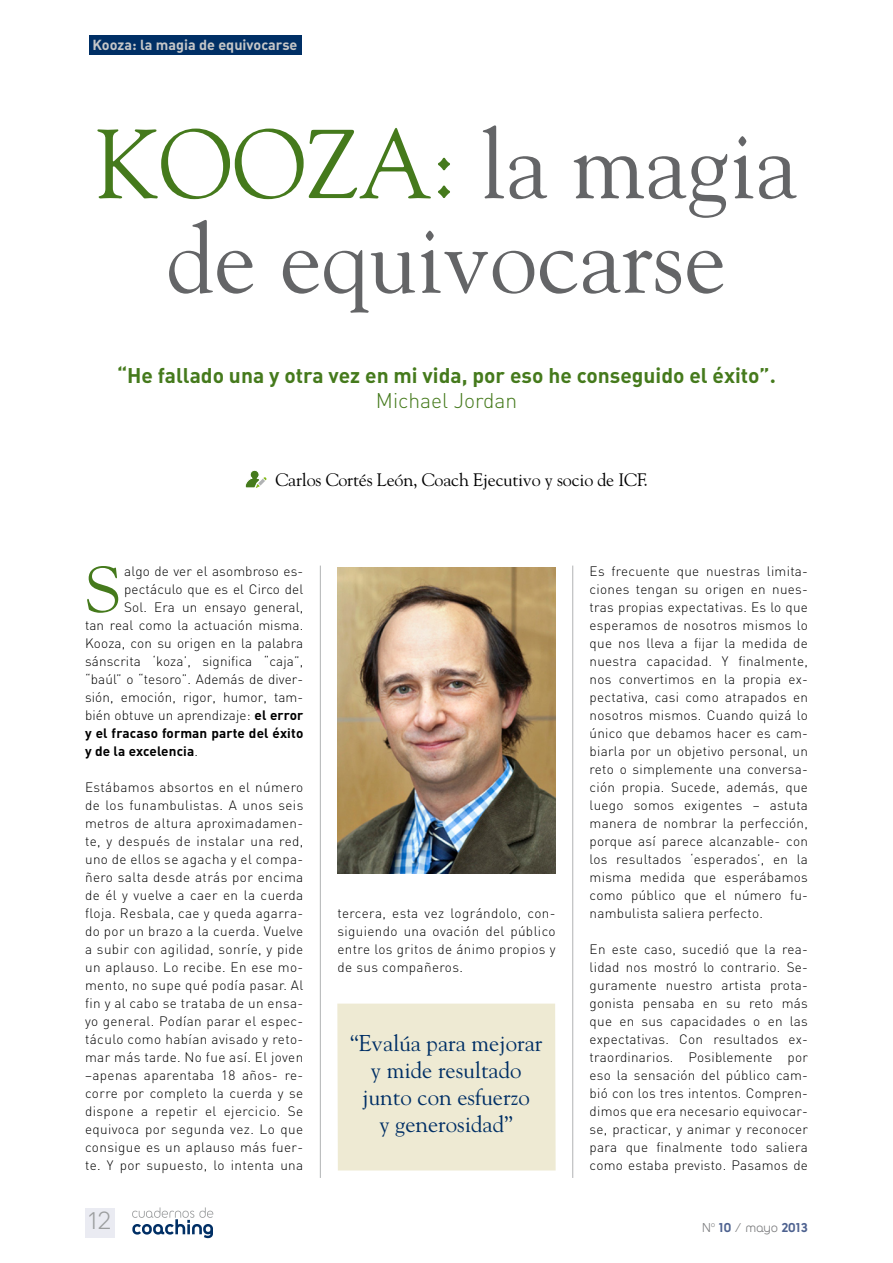
<style>
.page{position:relative;width:893px;height:1263px;background:#fff}
.page>*{position:absolute;margin:0;border:0;box-sizing:border-box;transform-origin:0 0}
.t1{font:97.5px/94.5px "Goudy";color:#646567;text-align:center}
.t2{font:64.65px "Goudy";color:#457a1c}
.t3{font:28.2px "DIN Light Alternate";color:#9c9e9f}
.t4{font:22.8px/26.8px "Goudy";color:#002f65;text-align:center}
.t5{font:21px "DIN Bold Alternate";color:#457a1c}
.t6{font:21px "DIN Light Alternate";color:#457a1c}
.t7{font:18px "Goudy";letter-spacing:-.01em;color:#000}
.t8{font:15px "FNAC Regular";color:#7b7c7e}
.t9{font:14.4px "DIN Bold Alternate";color:#c6c7c8}
.t10{font:300 13.5px/18px "DIN";letter-spacing:.01em;color:#000;text-align:justify}
.t11{font:700 13.5px "DIN";letter-spacing:.01em;color:#000}
.s1{color:#457a1c}
.s2{font-weight:700}
.s3{font-weight:300}
.s4{font-weight:700;color:#4e6290}
</style>
<div class="page">
<div style="left:85px;top:1208px;width:30px;height:29px;background:#eaebf2"></div>
<svg style="left:132px;top:1207px;width:81px;height:31px"></svg>
<hr style="left:572px;top:566px;width:1px;height:612px;background:#b1b3b4">
<hr style="left:320px;top:566px;width:1px;height:612px;background:#b1b3b4">
<div style="left:89px;top:35px;width:213px;height:20px;background:#002f65"></div>
<svg style="left:245px;top:470px;width:22px;height:18px"></svg>
<div style="left:337px;top:1003px;width:219px;height:167px;background:#eeead3"></div>
<img style="left:337px;top:568px;width:219px;height:306px">
<p class="t9" style="left:92px;top:40px;width:207px">Kooza: la magia de equivocarse</p>
<h1 class="t1" style="left:96px;top:125px;width:703px"><span class="s1">KOOZA:</span> la magia de equivocarse</h1>
<h3 class="t5" style="left:117px;top:368px;width:660px">“He fallado una y otra vez en mi vida, por eso he conseguido el éxito”.</h3>
<h3 class="t6" style="left:376px;top:393px;width:143px">Michael Jordan</h3>
<h3 class="t7" style="left:275px;top:473px;width:374px">Carlos Cortés León, Coach Ejecutivo y socio de ICF.</h3>
<h2 class="t2" style="left:85px;top:564px;width:37px">S</h2>
<p class="t10" style="left:124px;top:564px;width:181px">algo de ver el asombroso es-</p>
<p class="t10" style="left:124px;top:582px;width:181px">pectáculo que es el Circo del</p>
<p class="t10" style="left:124px;top:600px;width:181px">Sol. Era un ensayo general,</p>
<p class="t10" style="left:85px;top:618px;width:220px">tan real como la actuación misma.</p>
<p class="t10" style="left:85px;top:636px;width:220px">Kooza, con su origen en la palabra</p>
<p class="t10" style="left:85px;top:654px;width:220px">sánscrita ‘koza’, significa “caja”,</p>
<p class="t10" style="left:85px;top:672px;width:220px">“baúl” o “tesoro”. Además de diver-</p>
<p class="t10" style="left:85px;top:690px;width:220px">sión, emoción, rigor, humor, tam-</p>
<p class="t10" style="left:85px;top:708px;width:220px">bién obtuve un aprendizaje: <span class="s2">el error</span></p>
<p class="t11" style="left:85px;top:728px;width:220px">y el fracaso forman parte del éxito</p>
<p class="t11" style="left:85px;top:746px;width:115px">y de la excelencia<span class="s3">.</span></p>
<p class="t10" style="left:85px;top:780px;width:220px">Estábamos absortos en el número de los funambulistas. A unos seis metros de altura aproximadamen&shy;te, y después de instalar una red, uno de ellos se agacha y el compa&shy;ñero salta desde atrás por encima de él y vuelve a caer en la cuerda floja. Resbala, cae y queda agarra&shy;do por un brazo a la cuerda. Vuelve a subir con agilidad, sonríe, y pide un aplauso. Lo recibe. En ese mo&shy;mento, no supe qué podía pasar. Al fin y al cabo se trataba de un ensa&shy;yo general. Podían parar el espec&shy;táculo como habían avisado y reto&shy;mar más tarde. No fue así. El joven –apenas aparentaba 18 años- re&shy;corre por completo la cuerda y se dispone a repetir el ejercicio. Se equivoca por segunda vez. Lo que consigue es un aplauso más fuer&shy;te. Y por supuesto, lo intenta una</p>
<h3 class="t3" style="left:88px;top:1209px;width:25px">12</h3>
<p class="t10" style="left:337px;top:906px;width:220px">tercera, esta vez lográndolo, con&shy;siguiendo una ovación del público entre los gritos de ánimo propios y de sus compañeros.</p>
<h3 class="t4" style="left:350px;top:1032px;width:194px">“Evalúa para mejorar y mide resultado junto con esfuerzo<br>y generosidad”</h3>
<p class="t10" style="left:590px;top:564px;width:220px">Es frecuente que nuestras limita&shy;ciones tengan su origen en nues&shy;tras propias expectativas. Es lo que esperamos de nosotros mismos lo que nos lleva a fijar la medida de nuestra capacidad. Y finalmente, nos convertimos en la propia ex&shy;pectativa, casi como atrapados en nosotros mismos. Cuando quizá lo único que debamos hacer es cam&shy;biarla por un objetivo personal, un reto o simplemente una conversa&shy;ción propia. Sucede, además, que luego somos exigentes – astuta manera de nombrar la perfección, porque así parece alcanzable- con los resultados ‘esperados’, en la misma medida que esperábamos como público que el número fu&shy;nambulista saliera perfecto.</p>
<p class="t10" style="left:590px;top:942px;width:220px">En este caso, sucedió que la rea&shy;lidad nos mostró lo contrario. Se&shy;guramente nuestro artista prota&shy;gonista pensaba en su reto más que en sus capacidades o en las expectativas. Con resultados ex&shy;traordinarios. Posiblemente por eso la sensación del público cam&shy;bió con los tres intentos. Compren&shy;dimos que era necesario equivocar&shy;se, practicar, y animar y reconocer para que finalmente todo saliera como estaba previsto. Pasamos de</p>
<p class="t8" style="left:702px;top:1222px;width:107px">N<sup>o</sup> <span class="s4">10</span> / mayo <span class="s4">2013</span></p>
</div>
